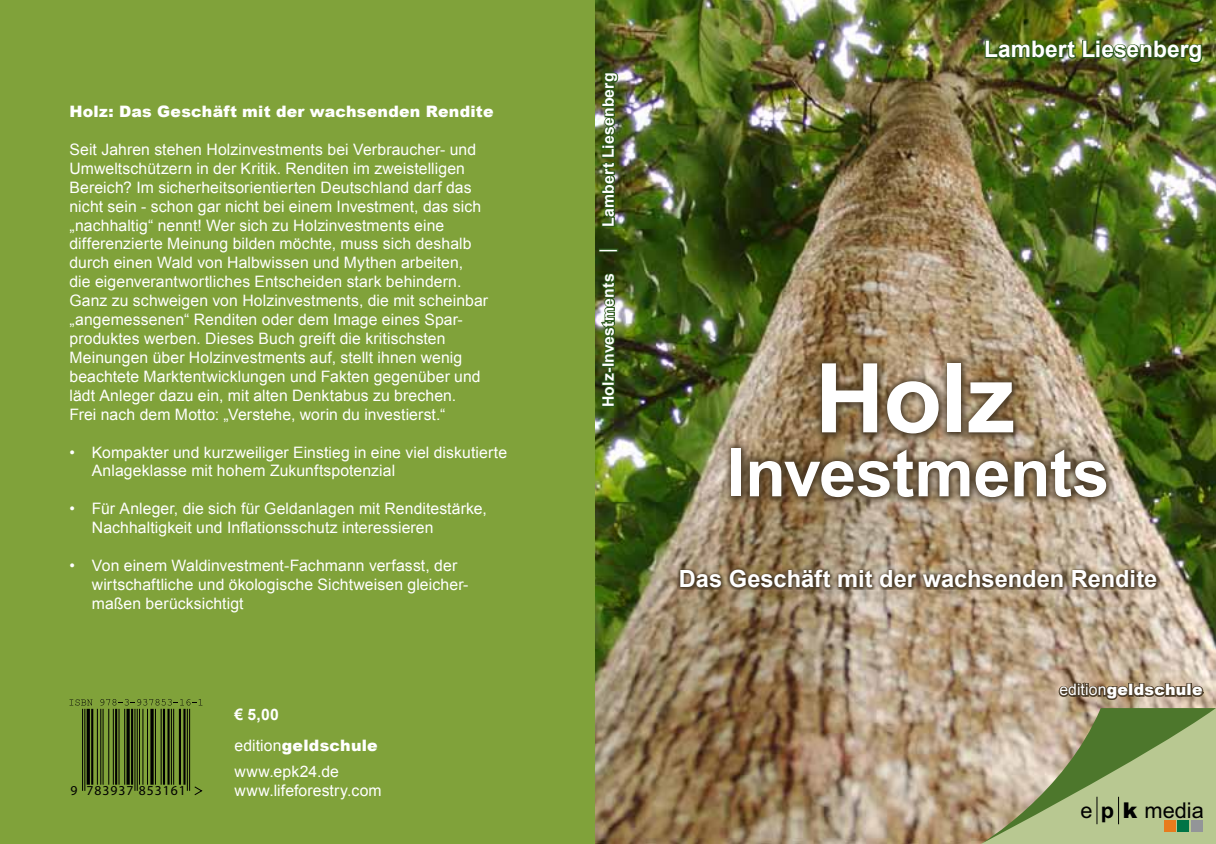
<style>
.page{position:relative;width:1216px;height:844px;background:#fff}
.page>*{position:absolute;margin:0;border:0;box-sizing:border-box;transform-origin:0 0}
.t1{font:700 96.25px "Arial";color:#fff}
.t2{font:700 66.5px "Arial";letter-spacing:-.005em;color:#fff}
.t3{font:700 23.62px "Arial";color:#fff}
.t4{font:700 22.75px "Arial";color:#fff}
.t5{font:21.88px "Arial";color:#000}
.t6{font:15.75px/18.9px "Arial";letter-spacing:.005em;color:#fff}
.t7{font:900 15.75px "Arial";letter-spacing:.015em;color:#fff}
.t8{font:700 15.75px "Arial";letter-spacing:.015em;color:#fff}
.t9{font:13.65px "Helvetica";letter-spacing:.07em;color:#000}
.s1{font-weight:400}
.s2{font-size:24.5px}
.s3{font-weight:700}
.s4{font-weight:900}
</style>
<div class="page">
<div style="left:0;top:0;width:596px;height:843px;background:#80a23a"></div>
<img style="left:595px;top:0;width:620px;height:843px">
<svg style="left:980px;top:708px;width:235px;height:135px;background:#a4af7e"></svg>
<div style="left:1191px;top:820px;width:11px;height:11px;background:#939598"></div>
<div style="left:1177px;top:820px;width:12px;height:11px;background:#007446"></div>
<div style="left:1163px;top:820px;width:12px;height:11px;background:#e87b1d"></div>
<svg style="left:1056px;top:680px;width:149px;height:21px;background:#86725b"></svg>
<img style="left:983px;top:38px;width:220px;height:27px">
<svg style="left:599px;top:271px;width:19px;height:137px;background:#415e2a"></svg>
<div style="left:598px;top:248px;width:20px;height:4px;border:2px solid #2b581c"></div>
<img style="left:599px;top:71px;width:21px;height:157px">
<svg style="left:811px;top:353px;width:210px;height:85px;background:#776247"></svg>
<svg style="left:721px;top:438px;width:393px;height:66px;background:#7b6950"></svg>
<svg style="left:675px;top:565px;width:484px;height:24px;background:#78664f"></svg>
<hr style="left:84px;top:708px;width:1px;height:82px;background:#000">
<hr style="left:82px;top:708px;width:1px;height:82px;background:#000">
<hr style="left:87px;top:708px;width:3px;height:76px;background:#000">
<hr style="left:91px;top:708px;width:2px;height:76px;background:#000">
<hr style="left:113px;top:708px;width:1px;height:76px;background:#000">
<hr style="left:108px;top:708px;width:1px;height:76px;background:#000">
<hr style="left:103px;top:708px;width:1px;height:76px;background:#000">
<hr style="left:100px;top:708px;width:1px;height:76px;background:#000">
<hr style="left:97px;top:708px;width:1px;height:76px;background:#000">
<hr style="left:115px;top:708px;width:2px;height:76px;background:#000">
<hr style="left:124px;top:708px;width:1px;height:76px;background:#000">
<hr style="left:118px;top:708px;width:1px;height:76px;background:#000">
<svg style="left:126px;top:708px;width:4px;height:76px"></svg>
<hr style="left:131px;top:708px;width:2px;height:76px;background:#000">
<hr style="left:147px;top:708px;width:1px;height:76px;background:#000">
<hr style="left:142px;top:708px;width:1px;height:76px;background:#000">
<hr style="left:139px;top:708px;width:1px;height:76px;background:#000">
<hr style="left:137px;top:708px;width:1px;height:82px;background:#000">
<hr style="left:134px;top:708px;width:1px;height:82px;background:#000">
<svg style="left:150px;top:708px;width:4px;height:76px"></svg>
<hr style="left:161px;top:708px;width:1px;height:76px;background:#000">
<hr style="left:155px;top:708px;width:1px;height:76px;background:#000">
<hr style="left:167px;top:708px;width:3px;height:76px;background:#000">
<hr style="left:163px;top:708px;width:2px;height:76px;background:#000">
<hr style="left:173px;top:708px;width:1px;height:76px;background:#000">
<hr style="left:171px;top:708px;width:1px;height:76px;background:#000">
<hr style="left:183px;top:708px;width:2px;height:76px;background:#000">
<hr style="left:179px;top:708px;width:2px;height:76px;background:#000">
<hr style="left:189px;top:708px;width:1px;height:82px;background:#000">
<hr style="left:187px;top:708px;width:1px;height:82px;background:#000">
<svg style="left:69px;top:699px;width:24px;height:6px"></svg>
<svg style="left:100px;top:699px;width:101px;height:6px"></svg>
<svg style="left:194px;top:786px;width:8px;height:9px"></svg>
<p class="t7" style="left:69px;top:100px;width:426px">Holz: Das Geschäft mit der wachsenden Rendite</p>
<p class="t6" style="left:69px;top:140px;width:420px">Seit Jahren stehen Holzinvestments bei Verbraucher- und Umweltschützern in der Kritik. Renditen im zweistelligen Bereich? Im sicherheitsorientierten Deutschland darf das nicht sein - schon gar nicht bei einem Investment, das sich „nachhaltig“ nennt! Wer sich zu Holzinvestments eine differenzierte Meinung bilden möchte, muss sich deshalb durch einen Wald von Halbwissen und Mythen arbeiten, die eigenverantwortliches Entscheiden stark behindern.<br>Ganz zu schweigen von Holzinvestments, die mit scheinbar „angemessenen“ Renditen oder dem Image eines Spar&shy;produktes werben. Dieses Buch greift die kritischsten Meinungen über Holzinvestments auf, stellt ihnen wenig beachtete Marktentwicklungen und Fakten gegenüber und lädt Anleger dazu ein, mit alten Denktabus zu brechen.<br>Frei nach dem Motto: „Verstehe, worin du investierst.“</p>
<p class="t6" style="left:92px;top:442px;width:417px;text-indent:-22px">• Kompakter und kurzweiliger Einstieg in eine viel diskutierte<br>Anlageklasse mit hohem Zukunftspotenzial</p>
<p class="t6" style="left:92px;top:499px;width:396px;text-indent:-22px">• Für Anleger, die sich für Geldanlagen mit Renditestärke,<br>Nachhaltigkeit und Inflationsschutz interessieren</p>
<p class="t6" style="left:92px;top:555px;width:378px;text-indent:-22px">• Von einem Waldinvestment-Fachmann verfasst, der wirtschaftliche und ökologische Sichtweisen gleicher&shy;maßen berücksichtigt</p>
<p class="t8" style="left:234px;top:703px;width:46px">€ 5,00</p>
<p class="t9" style="left:71px;top:782px;width:117px">9 783937 853161</p>
<p class="t7" style="left:234px;top:734px;width:145px"><span class="s1">edition</span>geldschule</p>
<p class="t6" style="left:234px;top:761px;width:149px">www.epk24.de www.lifeforestry.com</p>
<p class="t8" style="left:597px;top:227px;width:156px;rotate:-90deg">Lambert Liesenberg</p>
<p class="t8" style="left:597px;top:407px;width:160px;rotate:-90deg">Holz-Investments <span class="s2">I</span></p>
<h3 class="t4" style="left:983px;top:33px;width:220px">Lambert Liesenberg</h3>
<h1 class="t1" style="left:815px;top:330px;width:202px">Holz</h1>
<h2 class="t2" style="left:727px;top:426px;width:384px">Investments</h2>
<h3 class="t3" style="left:679px;top:562px;width:480px">Das Geschäft mit der wachsenden Rendite</h3>
<p class="t7" style="left:1059px;top:678px;width:145px"><span class="s1">edition</span>geldschule</p>
<h3 class="t5" style="left:1080px;top:795px;width:125px">e <span class="s3">p</span> <span class="s4">k</span> media</h3>
</div>
